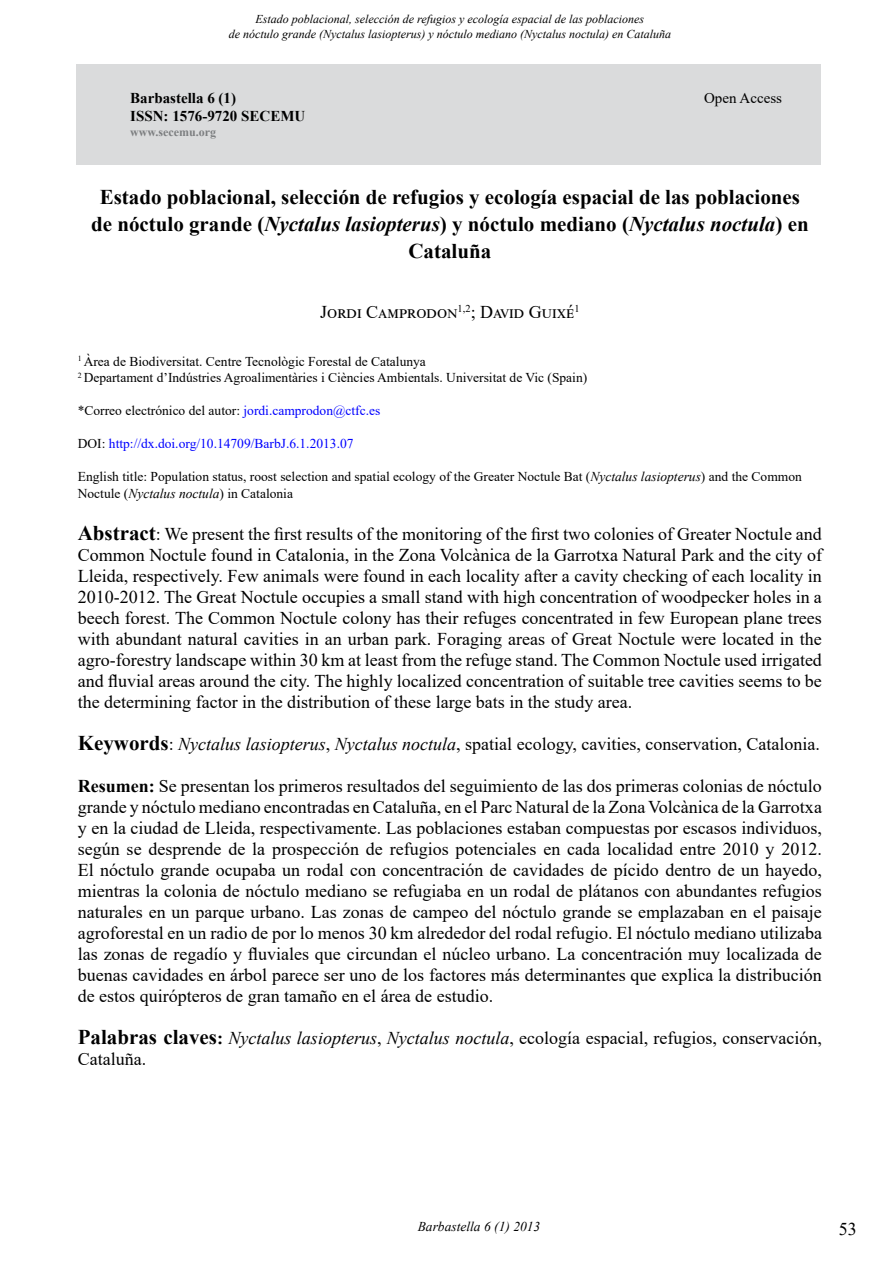
<style>
.page{position:relative;width:893px;height:1263px;background:#fff}
.page>*{position:absolute;margin:0;border:0;box-sizing:border-box;transform-origin:0 0}
.t1{font:700 21px/27px "Times New Roman";color:#000;text-align:center}
.t2{font:18px/21px "Times New Roman";color:#000;text-align:justify}
.t3{font:700 15px "Times New Roman";color:#000}
.t4{font:15px "Times New Roman";color:#000}
.t5{font:13.5px/16.5px "Times New Roman";color:#000}
.t6{font:13.5px/16.5px "Times New Roman";color:#000101}
.t7{font:13.5px "Times New Roman";color:#00f}
.t8{font:italic 13.5px "Times New Roman";color:#000}
.t9{font:italic 12px/15px "Times New Roman";color:#000;text-align:center}
.t10{font:700 12px "Times New Roman";color:#7c7e80}
.s1{font-style:italic}
.s2{color:#00f}
.s3{color:#000}
.s4{font-weight:700;font-size:21px}
.s5{font-weight:700}
</style>
<div class="page">
<div style="left:76px;top:64px;width:744px;height:100px;background:#dadbdc"></div>
<p class="t9" style="left:229px;top:12px;width:444px">Estado poblacional, selección de refugios y ecología espacial de las poblaciones<br>de nóctulo grande (Nyctalus lasiopterus) y nóctulo mediano (Nyctalus noctula) en Cataluña</p>
<p class="t3" style="left:130px;top:87px;width:107px">Barbastella 6 (1)</p>
<p class="t4" style="left:704px;top:88px;width:79px">Open Access</p>
<p class="t3" style="left:130px;top:105px;width:177px">ISSN: 1576-9720 SECEMU</p>
<p class="t10" style="left:130px;top:123px;width:87px">www.secemu.org</p>
<p class="t1" style="left:91px;top:182px;width:719px">Estado poblacional, selección de refugios y ecología espacial de las poblaciones de nóctulo grande (<span class="s1">Nyctalus lasiopterus</span>) y nóctulo mediano (<span class="s1">Nyctalus noctula</span>) en<br>Cataluña</p>
<p class="t2" style="left:320px;top:301px;width:261px">Jordi Camprodon<sup>1,2</sup>; David Guixé<sup>1</sup></p>
<p class="t5" style="left:78px;top:352px;width:511px"><sup>1</sup> Àrea de Biodiversitat. Centre Tecnològic Forestal de Catalunya<br><sup>2</sup> Departament d’Indústries Agroalimentàries i Ciències Ambientals. Universitat de Vic (Spain)</p>
<p class="t5" style="left:78px;top:402px;width:304px">*Correo electrónico del autor: <span class="s2">jordi.camprodon@ctfc.es</span></p>
<p class="t7" style="left:78px;top:434px;width:277px"><span class="s3">DOI:</span> http://dx.doi.org/10.14709/BarbJ.6.1.2013.07</p>
<p class="t6" style="left:78px;top:468px;width:726px">English title: Population status, roost selection and spatial ecology of the Greater Noctule Bat (<span class="s1">Nyctalus lasiopterus</span>) and the Common<br>Noctule (<span class="s1">Nyctalus noctula</span>) in Catalonia</p>
<p class="t2" style="left:78px;top:523px;width:746px"><span class="s4">Abstract</span>: We present the first results of the monitoring of the first two colonies of Greater Noctule and Common Noctule found in Catalonia, in the Zona Volcànica de la Garrotxa Natural Park and the city of Lleida, respectively. Few animals were found in each locality after a cavity checking of each locality in 2010-2012. The Great Noctule occupies a small stand with high concentration of woodpecker holes in a beech forest. The Common Noctule colony has their refuges concentrated in few European plane trees with abundant natural cavities in an urban park. Foraging areas of Great Noctule were located in the agro-forestry landscape within 30 km at least from the refuge stand. The Common Noctule used irrigated and fluvial areas around the city. The highly localized concentration of suitable tree cavities seems to be the determining factor in the distribution of these large bats in the study area.</p>
<p class="t2" style="left:78px;top:733px;width:744px"><span class="s4">Keywords</span>: <span class="s1">Nyctalus lasiopterus</span>, <span class="s1">Nyctalus noctula</span>, spatial ecology, cavities, conservation, Catalonia.</p>
<p class="t2" style="left:78px;top:774px;width:746px"><span class="s5">Resumen:</span> Se presentan los primeros resultados del seguimiento de las dos primeras colonias de nóctulo grande y nóctulo mediano encontradas en Cataluña, en el Parc Natural de la Zona Volcànica de la Garrotxa y en la ciudad de Lleida, respectivamente. Las poblaciones estaban compuestas por escasos individuos, según se desprende de la prospección de refugios potenciales en cada localidad entre 2010 y 2012.<br>El nóctulo grande ocupaba un rodal con concentración de cavidades de pícido dentro de un hayedo, mientras la colonia de nóctulo mediano se refugiaba en un rodal de plátanos con abundantes refugios naturales en un parque urbano. Las zonas de campeo del nóctulo grande se emplazaban en el paisaje agroforestal en un radio de por lo menos 30 km alrededor del rodal refugio. El nóctulo mediano utilizaba las zonas de regadío y fluviales que circundan el núcleo urbano. La concentración muy localizada de buenas cavidades en árbol parece ser uno de los factores más determinantes que explica la distribución de estos quirópteros de gran tamaño en el área de estudio.</p>
<p class="t2" style="left:78px;top:1027px;width:746px"><span class="s4">Palabras claves</span><span class="s5">:</span> <span class="s1">Nyctalus lasiopterus</span>, <span class="s1">Nyctalus noctula</span>, ecología espacial, refugios, conservación,<br>Cataluña.</p>
<p class="t8" style="left:418px;top:1217px;width:124px">Barbastella 6 (1) 2013</p>
<p class="t2" style="left:839px;top:1218px;width:19px">53</p>
</div>
